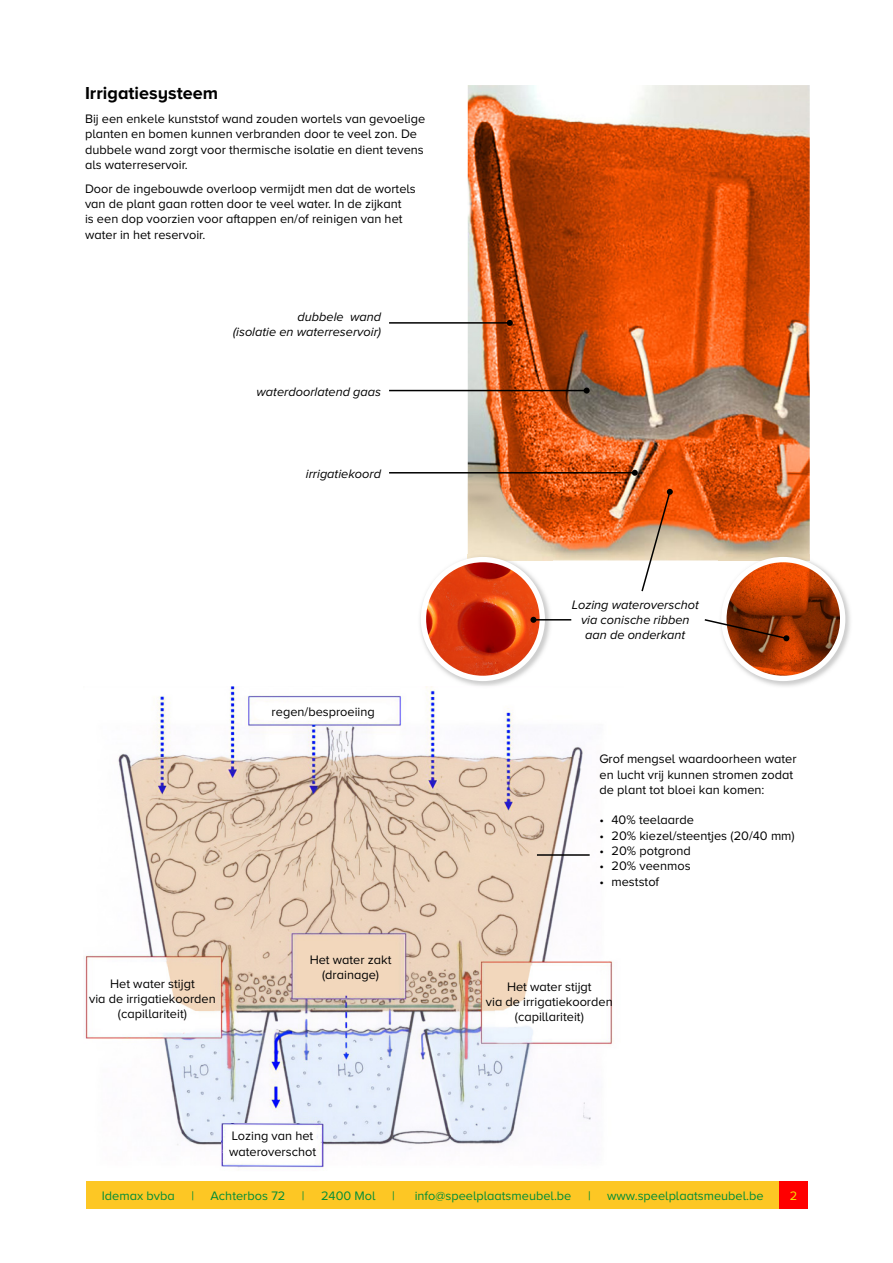
<style>
.page{position:relative;width:893px;height:1263px;background:#fff}
.page>*{position:absolute;margin:0;border:0;box-sizing:border-box;transform-origin:0 0}
.t1{font:700 18px "Proxima Nova A";color:#000}
.t2{font:12.75px/15.3px "Proxima Nova A";color:#000}
.t3{font:italic 12.75px/15.3px "Proxima Nova";color:#000;text-align:right}
.t4{font:12.75px "Proxima Nova A";color:#018d38}
.t5{font:12.75px "Proxima Nova A";color:#f2e600}
</style>
<div class="page">
<img style="left:468px;top:85px;width:342px;height:475px">
<img style="left:84px;top:686px;width:529px;height:484px">
<img style="left:418px;top:554px;width:134px;height:134px">
<img style="left:468px;top:554px;width:84px;height:6px">
<img style="left:423px;top:560px;width:119px;height:118px;border-radius:59px">
<div style="left:421px;top:557px;width:124px;height:124px;border:5px solid #fff;border-radius:50%"></div>
<img style="left:718px;top:560px;width:132px;height:127px">
<img style="left:718px;top:554px;width:92px;height:6px">
<img style="left:724px;top:560px;width:119px;height:118px;border-radius:59px">
<div style="left:721px;top:557px;width:124px;height:124px;border:5px solid #fff;border-radius:50%"></div>
<div style="left:86px;top:1181px;width:693px;height:28px;background:#fdc724"></div>
<div style="left:779px;top:1181px;width:29px;height:28px;background:#f00"></div>
<hr style="left:537px;top:854px;width:53px;height:2px;background:#000">
<hr style="left:389px;top:322px;width:121px;height:2px;background:#000">
<svg style="left:507px;top:320px;width:6px;height:6px"></svg>
<svg style="left:704px;top:618px;width:85px;height:23px"></svg>
<hr style="left:533px;top:619px;width:38px;height:1px;background:#000">
<svg style="left:530px;top:617px;width:6px;height:6px"></svg>
<hr style="left:389px;top:390px;width:198px;height:1px;background:#000">
<svg style="left:584px;top:388px;width:6px;height:6px"></svg>
<hr style="left:389px;top:472px;width:246px;height:1px;background:#000">
<svg style="left:632px;top:470px;width:6px;height:6px"></svg>
<svg style="left:640px;top:489px;width:33px;height:103px"></svg>
<h1 class="t1" style="left:85px;top:83px;width:135px">Irrigatiesysteem</h1>
<p class="t2" style="left:85px;top:111px;width:342px">Bij een enkele kunststof wand zouden wortels van gevoelige planten en bomen kunnen verbranden door te veel zon. De dubbele wand zorgt voor thermische isolatie en dient tevens als waterreservoir.</p>
<p class="t2" style="left:85px;top:181px;width:332px">Door de ingebouwde overloop vermijdt men dat de wortels van de plant gaan rotten door te veel water. In de zijkant<br>is een dop voorzien voor aftappen en/of reinigen van het water in het reservoir.</p>
<p class="t3" style="left:233px;top:309px;width:150px">dubbele wand<br>(isolatie en waterreservoir)</p>
<p class="t3" style="left:257px;top:384px;width:126px">waterdoorlatend gaas</p>
<p class="t3" style="left:306px;top:466px;width:77px">irrigatiekoord</p>
<p class="t2" style="left:272px;top:704px;width:105px">regen/besproeiing</p>
<p class="t3" style="left:572px;top:597px;width:129px;text-align:center">Lozing wateroverschot via conische ribben aan de onderkant</p>
<p class="t2" style="left:599px;top:751px;width:199px">Grof mengsel waardoorheen water en lucht vrij kunnen stromen zodat de plant tot bloei kan komen:</p>
<p class="t2" style="left:599px;top:812px;width:96px">• 40% teelaarde</p>
<p class="t2" style="left:599px;top:828px;width:197px">• 20% kiezel/steentjes (20/40 mm)</p>
<p class="t2" style="left:599px;top:843px;width:93px">• 20% potgrond</p>
<p class="t2" style="left:599px;top:858px;width:93px">• 20% veenmos</p>
<p class="t2" style="left:599px;top:874px;width:61px">• meststof</p>
<p class="t2" style="left:310px;top:951px;width:83px;text-align:center">Het water zakt (drainage)</p>
<p class="t2" style="left:89px;top:975px;width:128px;text-align:center">Het water stijgt<br>via de irrigatiekoorden (capillariteit)</p>
<p class="t2" style="left:486px;top:979px;width:128px;text-align:center">Het water stijgt<br>via de irrigatiekoorden (capillariteit)</p>
<p class="t2" style="left:229px;top:1128px;width:89px">Lozing van het wateroverschot</p>
<p class="t4" style="left:102px;top:1189px;width:74px">Idemax bvba</p>
<p class="t4" style="left:191px;top:1189px;width:4px">|</p>
<p class="t4" style="left:211px;top:1189px;width:76px">Achterbos 72</p>
<p class="t4" style="left:302px;top:1189px;width:4px">|</p>
<p class="t4" style="left:321px;top:1189px;width:56px">2400 Mol</p>
<p class="t4" style="left:392px;top:1189px;width:4px">|</p>
<p class="t4" style="left:415px;top:1189px;width:158px">info@speelplaatsmeubel.be</p>
<p class="t4" style="left:588px;top:1189px;width:4px">|</p>
<p class="t4" style="left:607px;top:1189px;width:158px">www.speelplaatsmeubel.be</p>
<p class="t5" style="left:790px;top:1189px;width:9px">2</p>
</div>
